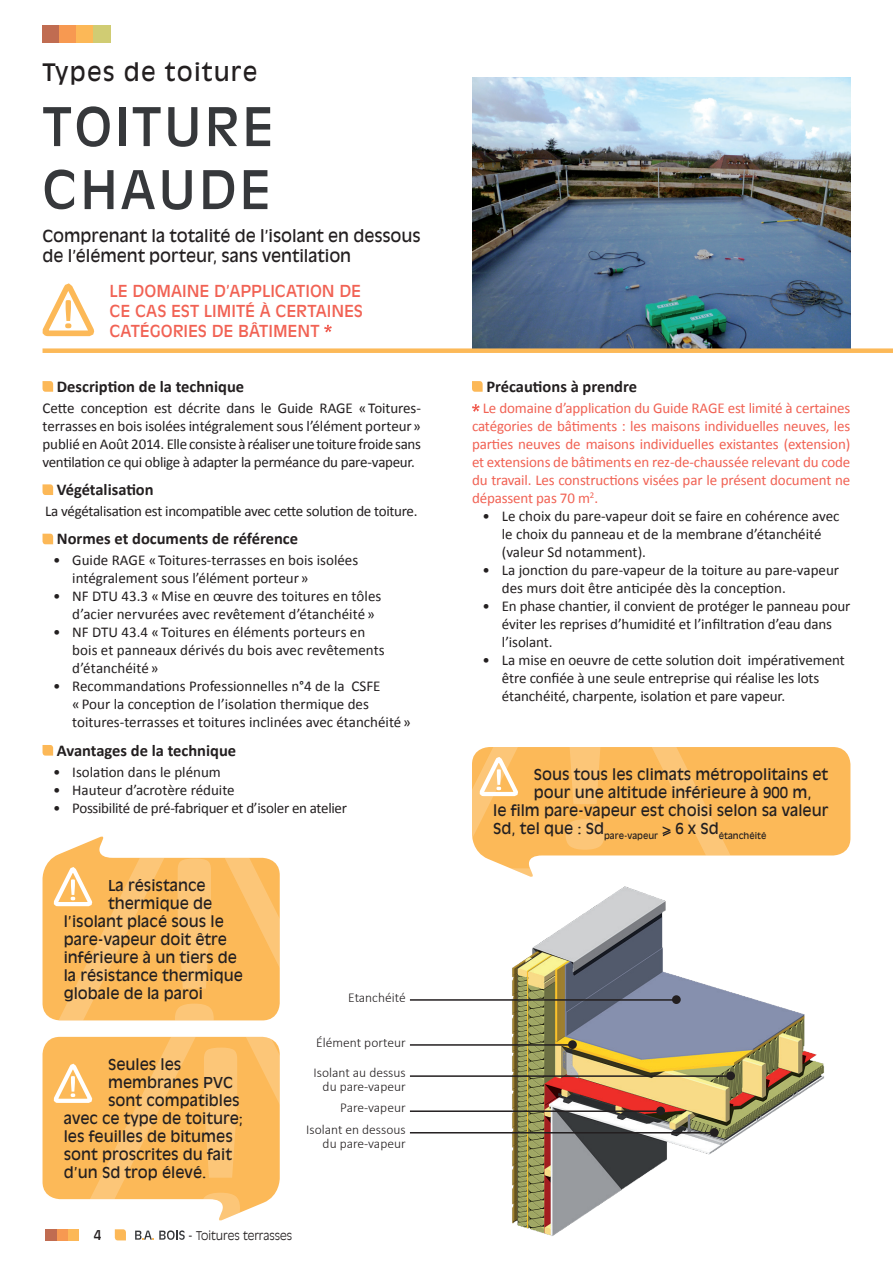
<style>
.page{position:relative;width:893px;height:1263px;background:#fff}
.page>*{position:absolute;margin:0;border:0;box-sizing:border-box;transform-origin:0 0}
.t1{font:52.5px/63px "Antique Olive LT";letter-spacing:.05em;color:#36383b;text-align:right}
.t2{font:24px "Antique Olive LT";letter-spacing:.05em;color:#231f20}
.t3{font:700 16.5px "Calibri";color:#231f20}
.t4{font:16.5px/20.2px "Antique Olive LT";letter-spacing:-.005em;color:#231f20}
.t5{font:16.5px/20.2px "Antique Olive LT";color:#f16254;text-align:justify}
.t6{font:15px/18px "Calibri";color:#231f20}
.t7{font:15px "Antique Olive LT";color:#231f20}
.t8{font:15px/18px "Calibri";letter-spacing:-.01em;color:#f16254;text-align:justify}
.t9{font:15px "Calibri";letter-spacing:-.02em;color:#231f20}
.t10{font:300 13.5px/13.5px "Calibri";color:#231f20;text-align:right}
.t11{font:13.5px "Antique Olive LT";color:#231f20}
.t12{font:300 12px "Antique Olive LT";color:#231f20}
.t13{font:8.7px "Antique Olive LT";color:#231f20}
</style>
<div class="page">
<div style="left:67px;top:1229px;width:11px;height:11px;background:#fcb857"></div>
<svg style="left:115px;top:1229px;width:11px;height:11px"></svg>
<div style="left:56px;top:1229px;width:11px;height:11px;background:#f79951"></div>
<div style="left:45px;top:1229px;width:11px;height:11px;background:#c06c51"></div>
<div style="left:43px;top:26px;width:17px;height:17px;background:#c06c51"></div>
<div style="left:60px;top:26px;width:17px;height:17px;background:#f79951"></div>
<div style="left:77px;top:26px;width:17px;height:17px;background:#fcb857"></div>
<div style="left:94px;top:26px;width:17px;height:17px;background:#d0cc73"></div>
<svg style="left:135px;top:1230px;width:50px;height:10px"></svg>
<img style="left:489px;top:886px;width:335px;height:350px">
<svg style="left:43px;top:381px;width:10px;height:11px"></svg>
<svg style="left:43px;top:484px;width:10px;height:11px"></svg>
<svg style="left:43px;top:534px;width:10px;height:10px"></svg>
<svg style="left:43px;top:745px;width:10px;height:11px"></svg>
<svg style="left:472px;top:381px;width:11px;height:11px"></svg>
<svg style="left:472px;top:404px;width:8px;height:8px"></svg>
<img style="left:472px;top:78px;width:378px;height:270px">
<div style="left:43px;top:348px;width:850px;height:5px;background:#fcb958"></div>
<hr style="left:410px;top:999px;width:266px;height:2px;background:#231f20">
<div style="left:672px;top:995px;width:9px;height:9px;background:#231f20;border-radius:50%"></div>
<hr style="left:410px;top:1044px;width:162px;height:2px;background:#231f20">
<div style="left:568px;top:1040px;width:9px;height:9px;background:#231f20;border-radius:50%"></div>
<hr style="left:410px;top:1075px;width:321px;height:2px;background:#231f20">
<div style="left:726px;top:1071px;width:9px;height:9px;background:#231f20;border-radius:50%"></div>
<hr style="left:410px;top:1110px;width:251px;height:2px;background:#231f20">
<div style="left:656px;top:1106px;width:9px;height:9px;background:#231f20;border-radius:50%"></div>
<hr style="left:410px;top:1132px;width:304px;height:1px;background:#231f20">
<div style="left:710px;top:1128px;width:9px;height:9px;background:#231f20;border-radius:50%"></div>
<svg style="left:42px;top:283px;width:52px;height:54px"></svg>
<svg style="left:324px;top:325px;width:8px;height:7px"></svg>
<svg style="left:45px;top:169px;width:29px;height:40px"></svg>
<svg style="left:43px;top:1037px;width:237px;height:184px;background:#fcc473"></svg>
<svg style="left:43px;top:836px;width:237px;height:184px;background:#fcc474"></svg>
<div style="left:730px;top:747px;width:120px;height:109px;background:#fcb958"></div>
<svg style="left:472px;top:747px;width:258px;height:130px"></svg>
<h2 class="t2" style="left:43px;top:58px;width:216px">Types de toiture</h2>
<h1 class="t1" style="left:43px;top:96px;width:233px">Toiture haude</h1>
<p class="t4" style="left:43px;top:226px;width:380px">Comprenant la totalité de l’isolant en dessous de l’élément porteur, sans ventilation</p>
<p class="t5" style="left:110px;top:281px;width:255px">Le domaine d’application de ce cas est limité à certaines catégories de bâtiment</p>
<p class="t3" style="left:57px;top:376px;width:189px">Description de la technique</p>
<p class="t6" style="left:43px;top:399px;width:380px;text-align:justify">Cette conception est décrite dans le Guide RAGE « Toitures&shy;terrasses en bois isolées intégralement sous l’élément porteur » publié en Août 2014. Elle consiste à réaliser une toiture froide sans ventilation ce qui oblige à adapter la perméance du pare-vapeur.</p>
<p class="t3" style="left:57px;top:479px;width:98px">Végétalisation</p>
<p class="t9" style="left:45px;top:501px;width:374px">La végétalisation est incompatible avec cette solution de toiture.</p>
<p class="t3" style="left:57px;top:528px;width:243px">Normes et documents de référence</p>
<p class="t6" style="left:72px;top:551px;width:287px;text-indent:-19px">• Guide RAGE « Toitures-terrasses en bois isolées intégralement sous l’élément porteur »</p>
<p class="t6" style="left:72px;top:587px;width:311px;text-indent:-19px">• NF DTU 43.3 « Mise en œuvre des toitures en tôles d’acier nervurées avec revêtement d’étanchéité »</p>
<p class="t6" style="left:72px;top:623px;width:314px;text-indent:-19px">• NF DTU 43.4 « Toitures en éléments porteurs en bois et panneaux dérivés du bois avec revêtements d’étanchéité »</p>
<p class="t6" style="left:72px;top:677px;width:340px;text-indent:-19px">• Recommandations Professionnelles n°4 de la CSFE<br>« Pour la conception de l’isolation thermique des toitures-terrasses et toitures inclinées avec étanchéité »</p>
<p class="t3" style="left:57px;top:739px;width:181px">Avantages de la technique</p>
<p class="t6" style="left:53px;top:763px;width:169px">• Isolation dans le plénum</p>
<p class="t6" style="left:53px;top:781px;width:183px">• Hauteur d’acrotère réduite</p>
<p class="t9" style="left:53px;top:798px;width:295px">• Possibilité de pré-fabriquer et d’isoler en atelier</p>
<p class="t7" style="left:108px;top:876px;width:99px">La résistance</p>
<p class="t7" style="left:108px;top:894px;width:106px">thermique de</p>
<p class="t7" style="left:64px;top:912px;width:162px">l’isolant placé sous le</p>
<p class="t7" style="left:64px;top:930px;width:165px">pare-vapeur doit être</p>
<p class="t7" style="left:64px;top:948px;width:175px">inférieure à un tiers de</p>
<p class="t7" style="left:64px;top:966px;width:181px">la résistance thermique</p>
<p class="t7" style="left:64px;top:984px;width:141px">globale de la paroi</p>
<p class="t7" style="left:108px;top:1055px;width:75px">Seules les</p>
<p class="t7" style="left:108px;top:1073px;width:126px">membranes PVC</p>
<p class="t7" style="left:108px;top:1091px;width:133px">sont compatibles</p>
<p class="t7" style="left:64px;top:1109px;width:181px">avec ce type de toiture;</p>
<p class="t7" style="left:64px;top:1127px;width:171px">les feuilles de bitumes</p>
<p class="t7" style="left:64px;top:1145px;width:170px">sont proscrites du fait</p>
<p class="t7" style="left:64px;top:1163px;width:144px">d’un Sd trop élevé.</p>
<p class="t10" style="left:348px;top:990px;width:59px">Etanchéité</p>
<p class="t10" style="left:316px;top:1035px;width:91px">élément porteur</p>
<p class="t10" style="left:314px;top:1066px;width:94px">Isolant au dessus du pare-vapeur</p>
<p class="t10" style="left:306px;top:1123px;width:101px">Isolant en dessous du pare-vapeur</p>
<p class="t10" style="left:340px;top:1101px;width:67px">Pare-vapeur</p>
<p class="t11" style="left:94px;top:1227px;width:9px">4</p>
<p class="t12" style="left:188px;top:1228px;width:106px">- Toitures terrasses</p>
<p class="t3" style="left:486px;top:376px;width:152px">Précautions à prendre</p>
<p class="t8" style="left:472px;top:399px;width:380px;text-indent:11px">Le domaine d’application du Guide RAGE est limité à certaines catégories de bâtiments : les maisons individuelles neuves, les parties neuves de maisons individuelles existantes (extension) et extensions de bâtiments en rez-de-chaussée relevant du code du travail. Les constructions visées par le présent document ne dépassent pas 70 m<sup>2</sup>.</p>
<p class="t6" style="left:502px;top:507px;width:339px;text-indent:-19px">• Le choix du pare-vapeur doit se faire en cohérence avec le choix du panneau et de la membrane d’étanchéité (valeur Sd notamment).</p>
<p class="t6" style="left:502px;top:561px;width:339px;text-indent:-19px">• La jonction du pare-vapeur de la toiture au pare-vapeur des murs doit être anticipée dès la conception.</p>
<p class="t6" style="left:502px;top:597px;width:350px;text-indent:-19px">• En phase chantier, il convient de protéger le panneau pour éviter les reprises d’humidité et l’infiltration d’eau dans l’isolant.</p>
<p class="t6" style="left:502px;top:651px;width:344px;text-indent:-19px">• La mise en oeuvre de cette solution doit impérativement être confiée à une seule entreprise qui réalise les lots étanchéité, charpente, isolation et pare vapeur.</p>
<p class="t7" style="left:534px;top:765px;width:296px">Sous tous les climats métropolitains et</p>
<p class="t7" style="left:534px;top:783px;width:279px">pour une altitude inférieure à 900 m,</p>
<p class="t7" style="left:493px;top:801px;width:337px">le film pare-vapeur est choisi selon sa valeur</p>
<p class="t13" style="left:493px;top:830px;width:275px"><sup>Sd,</sup> <sup>tel</sup> <sup>que</sup> <sup>:</sup> <sup>Sd</sup>pare-vapeur <sup>&gt;</sup> <sup>6</sup> <sup>x</sup> <sup>Sd</sup>étanchéité</p>
</div>
